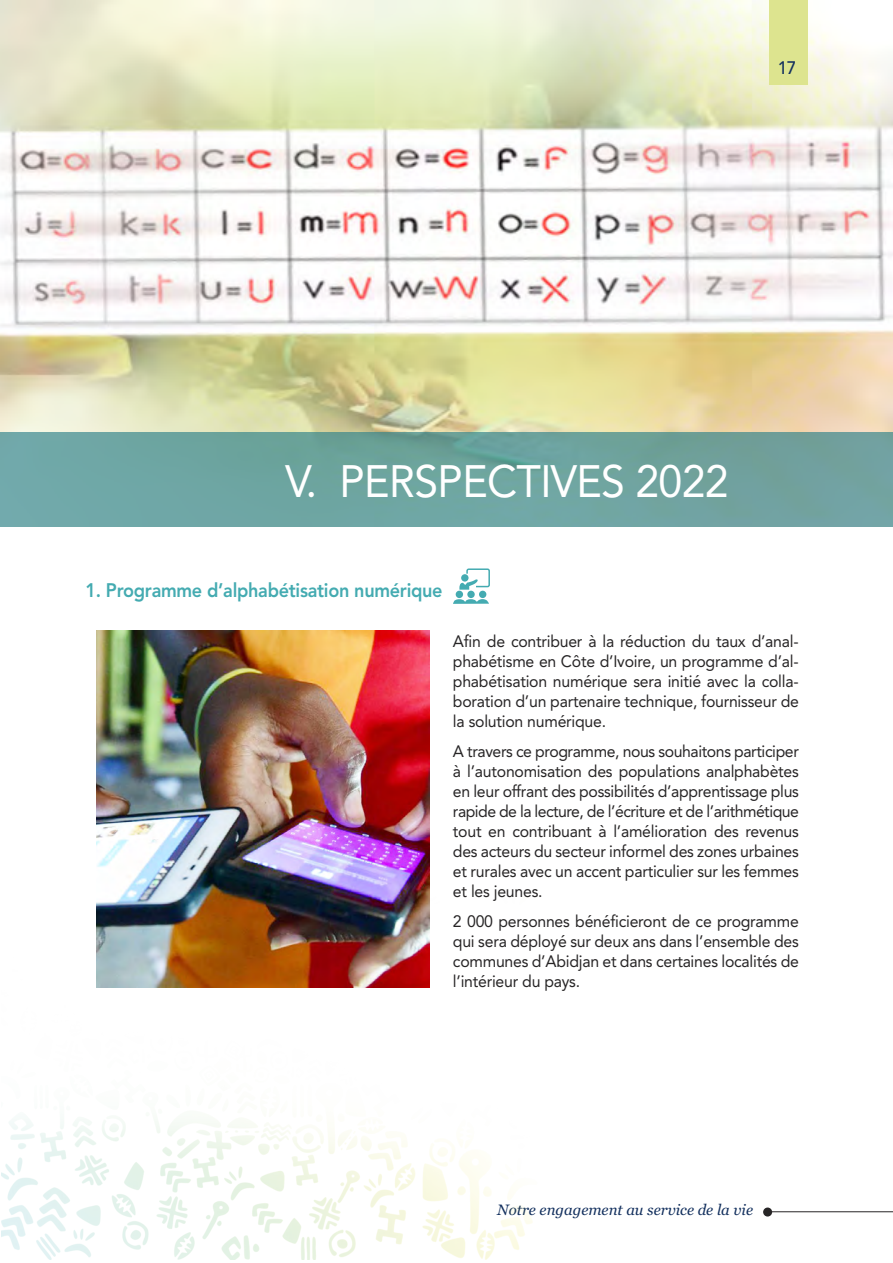
<style>
.page{position:relative;width:893px;height:1263px;background:#fff}
.page>*{position:absolute;margin:0;border:0;box-sizing:border-box;transform-origin:0 0}
.t1{font:45px "Avenir";letter-spacing:-.015em;color:#fff;scale:.95 1}
.t2{font:800 19.5px "Avenir";letter-spacing:-.015em;color:#44abb1;scale:.92 1}
.t3{font:16.5px/20.1px "Avenir";letter-spacing:-.015em;color:#272526;text-align:justify;scale:.96 1}
.t4{font:italic 15px "Georgia";color:#13305e}
</style>
<div class="page">
<img style="left:0;top:0;width:893px;height:432px">
<div style="left:769px;top:0;width:39px;height:85px;background:#dde48f"></div>
<hr style="left:768px;top:1211px;width:125px;height:1px;background:#272526">
<div style="left:763px;top:1207px;width:9px;height:9px;background:#272526;border-radius:50%"></div>
<img style="left:1px;top:987px;width:532px;height:273px">
<div style="left:0;top:432px;width:893px;height:95px;background:#6fa5a1"></div>
<svg style="left:459px;top:568px;width:31px;height:22px"></svg>
<svg style="left:453px;top:599px;width:36px;height:5px"></svg>
<div style="left:456px;top:591px;width:7px;height:7px;background:#44abb1;border-radius:50%"></div>
<div style="left:467px;top:591px;width:8px;height:7px;background:#44abb1;border-radius:50%"></div>
<div style="left:479px;top:591px;width:7px;height:7px;background:#44abb1;border-radius:50%"></div>
<div style="left:461px;top:574px;width:7px;height:8px;background:#44abb1;border-radius:50%"></div>
<img style="left:96px;top:630px;width:334px;height:357px">
<h1 class="t1" style="left:286px;top:445px;width:468px">V. PERSPECTIVES 2022</h1>
<p class="t2" style="left:85px;top:575px;width:390px">1. Programme d’alphabétisation numérique</p>
<p class="t3" style="left:453px;top:630px;width:362px">Afin de contribuer à la réduction du taux d’anal&shy;phabétisme en Côte d’Ivoire, un programme d’al&shy;phabétisation numérique sera initié avec la colla&shy;boration d’un partenaire technique, fournisseur de la solution numérique.</p>
<p class="t3" style="left:453px;top:740px;width:362px">A travers ce programme, nous souhaitons participer à l’autonomisation des populations analphabètes en leur offrant des possibilités d’apprentissage plus rapide de la lecture, de l’écriture et de l’arithmétique tout en contribuant à l’amélioration des revenus des acteurs du secteur informel des zones urbaines et rurales avec un accent particulier sur les femmes et les jeunes.</p>
<p class="t3" style="left:453px;top:911px;width:362px">2 000 personnes bénéficieront de ce programme qui sera déployé sur deux ans dans l’ensemble des communes d’Abidjan et dans certaines localités de l’intérieur du pays.</p>
<p class="t4" style="left:497px;top:1201px;width:257px">Notre engagement au service de la vie</p>
</div>
